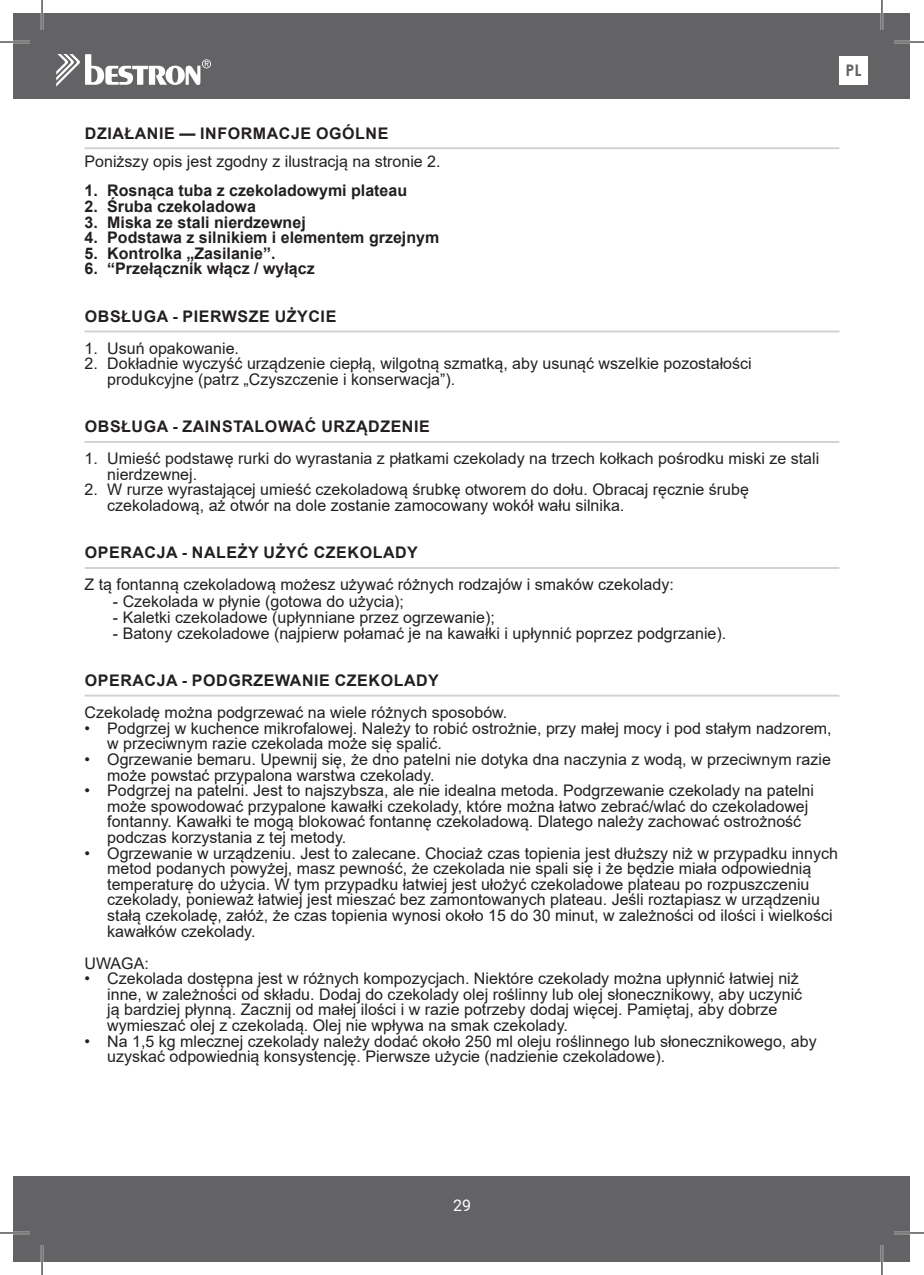
<style>
.page{position:relative;width:924px;height:1275px;background:#fff}
.page>*{position:absolute;margin:0;border:0;box-sizing:border-box;transform-origin:0 0}
.t1{font:16px/15.6px "Arial";color:#231f20}
.t2{font:700 16px "Arial";color:#231f20}
.t3{font:700 16px "Arial";letter-spacing:.035em;color:#231f20}
.t4{font:700 16px "Century Gothic";color:#636366}
.t5{font:16px "Roboto";color:#fff}
</style>
<div class="page">
<div style="left:14px;top:14px;width:895px;height:85px;background:#636366"></div>
<div style="left:14px;top:1176px;width:895px;height:85px;background:#636366"></div>
<svg style="left:56px;top:54px;width:155px;height:33px"></svg>
<div style="left:839px;top:56px;width:28px;height:29px;background:#fff"></div>
<hr style="left:85px;top:147px;width:754px;height:2px;background:#d1d2d4">
<hr style="left:85px;top:330px;width:754px;height:2px;background:#d1d2d4">
<hr style="left:85px;top:441px;width:754px;height:2px;background:#d1d2d4">
<hr style="left:85px;top:567px;width:754px;height:2px;background:#d1d2d4">
<hr style="left:85px;top:694px;width:754px;height:2px;background:#d1d2d4">
<hr style="left:0;top:41px;width:30px;height:2px;background:#fff">
<hr style="left:893px;top:41px;width:30px;height:2px;background:#fff">
<hr style="left:0;top:1231px;width:30px;height:3px;background:#fff">
<hr style="left:893px;top:1231px;width:30px;height:3px;background:#fff">
<hr style="left:41px;top:0;width:2px;height:30px;background:#fff">
<hr style="left:41px;top:1245px;width:2px;height:30px;background:#fff">
<hr style="left:880px;top:0;width:2px;height:30px;background:#fff">
<hr style="left:880px;top:1245px;width:2px;height:30px;background:#fff">
<hr style="left:0;top:42px;width:30px;height:1px;background:#000">
<hr style="left:893px;top:42px;width:30px;height:1px;background:#000">
<hr style="left:0;top:1232px;width:30px;height:1px;background:#000">
<hr style="left:893px;top:1232px;width:30px;height:1px;background:#000">
<hr style="left:42px;top:0;width:1px;height:30px;background:#000">
<hr style="left:42px;top:1245px;width:1px;height:30px;background:#000">
<hr style="left:881px;top:0;width:1px;height:30px;background:#000">
<hr style="left:881px;top:1245px;width:1px;height:30px;background:#000">
<p class="t4" style="left:845px;top:58px;width:17px">PL</p>
<p class="t3" style="left:85px;top:122px;width:305px">DZIAŁANIE — INFORMACJE OGÓLNE</p>
<p class="t1" style="left:85px;top:153px;width:357px">Poniższy opis jest zgodny z ilustracją na stronie 2.</p>
<p class="t2" style="left:85px;top:179px;width:324px">1. Rosnąca tuba z czekoladowymi plateau</p>
<p class="t2" style="left:85px;top:195px;width:173px">2. Śruba czekoladowa</p>
<p class="t2" style="left:85px;top:211px;width:222px">3. Miska ze stali nierdzewnej</p>
<p class="t2" style="left:85px;top:226px;width:356px">4. Podstawa z silnikiem i elementem grzejnym</p>
<p class="t2" style="left:85px;top:242px;width:192px">5. Kontrolka „Zasilanie”.</p>
<p class="t2" style="left:85px;top:257px;width:231px">6. “Przełącznik włącz / wyłącz</p>
<p class="t3" style="left:85px;top:305px;width:253px">OBSŁUGA - PIERWSZE UŻYCIE</p>
<p class="t1" style="left:84px;top:340px;width:156px">1. Usuń opakowanie.</p>
<p class="t1" style="left:107px;top:356px;width:645px;text-indent:-23px">2. Dokładnie wyczyść urządzenie ciepłą, wilgotną szmatką, aby usunąć wszelkie pozostałości produkcyjne (patrz „Czyszczenie i konserwacja”).</p>
<p class="t3" style="left:85px;top:415px;width:346px">OBSŁUGA - ZAINSTALOWAĆ URZĄDZENIE</p>
<p class="t1" style="left:107px;top:450px;width:713px;text-indent:-23px">1. Umieść podstawę rurki do wyrastania z płatkami czekolady na trzech kołkach pośrodku miski ze stali nierdzewnej.</p>
<p class="t1" style="left:107px;top:482px;width:643px;text-indent:-23px">2. W rurze wyrastającej umieść czekoladową śrubkę otworem do dołu. Obracaj ręcznie śrubę czekoladową, aż otwór na dole zostanie zamocowany wokół wału silnika.</p>
<p class="t3" style="left:85px;top:541px;width:334px">OPERACJA - NALEŻY UŻYĆ CZEKOLADY</p>
<p class="t1" style="left:84px;top:577px;width:590px">Z tą fontanną czekoladową możesz używać różnych rodzajów i smaków czekolady:</p>
<p class="t1" style="left:113px;top:593px;width:292px">- Czekolada w płynie (gotowa do użycia);</p>
<p class="t1" style="left:113px;top:609px;width:383px">- Kaletki czekoladowe (upłynniane przez ogrzewanie);</p>
<p class="t1" style="left:113px;top:625px;width:614px">- Batony czekoladowe (najpierw połamać je na kawałki i upłynnić poprzez podgrzanie).</p>
<p class="t3" style="left:85px;top:669px;width:355px">OPERACJA - PODGRZEWANIE CZEKOLADY</p>
<p class="t1" style="left:84px;top:704px;width:424px">Czekoladę można podgrzewać na wiele różnych sposobów.</p>
<p class="t1" style="left:107px;top:720px;width:725px;text-indent:-23px">• Podgrzej w kuchence mikrofalowej. Należy to robić ostrożnie, przy małej mocy i pod stałym nadzorem, w przeciwnym razie czekolada może się spalić.</p>
<p class="t1" style="left:107px;top:751px;width:724px;text-indent:-23px">• Ogrzewanie bemaru. Upewnij się, że dno patelni nie dotyka dna naczynia z wodą, w przeciwnym razie może powstać przypalona warstwa czekolady.</p>
<p class="t1" style="left:107px;top:782px;width:708px;text-indent:-23px">• Podgrzej na patelni. Jest to najszybsza, ale nie idealna metoda. Podgrzewanie czekolady na patelni może spowodować przypalone kawałki czekolady, które można łatwo zebrać/wlać do czekoladowej fontanny. Kawałki te mogą blokować fontannę czekoladową. Dlatego należy zachować ostrożność podczas korzystania z tej metody.</p>
<p class="t1" style="left:107px;top:845px;width:732px;text-indent:-23px">• Ogrzewanie w urządzeniu. Jest to zalecane. Chociaż czas topienia jest dłuższy niż w przypadku innych metod podanych powyżej, masz pewność, że czekolada nie spali się i że będzie miała odpowiednią temperaturę do użycia. W tym przypadku łatwiej jest ułożyć czekoladowe plateau po rozpuszczeniu czekolady, ponieważ łatwiej jest mieszać bez zamontowanych plateau. Jeśli roztapiasz w urządzeniu stałą czekoladę, załóż, że czas topienia wynosi około 15 do 30 minut, w zależności od ilości i wielkości kawałków czekolady.</p>
<p class="t1" style="left:84px;top:955px;width:66px">UWAGA:</p>
<p class="t1" style="left:107px;top:970px;width:696px;text-indent:-23px">• Czekolada dostępna jest w różnych kompozycjach. Niektóre czekolady można upłynnić łatwiej niż inne, w zależności od składu. Dodaj do czekolady olej roślinny lub olej słonecznikowy, aby uczynić ją bardziej płynną. Zacznij od małej ilości i w razie potrzeby dodaj więcej. Pamiętaj, aby dobrze wymieszać olej z czekoladą. Olej nie wpływa na smak czekolady.</p>
<p class="t1" style="left:107px;top:1033px;width:710px;text-indent:-23px">• Na 1,5 kg mlecznej czekolady należy dodać około 250 ml oleju roślinnego lub słonecznikowego, aby uzyskać odpowiednią konsystencję. Pierwsze użycie (nadzienie czekoladowe).</p>
<p class="t5" style="left:453px;top:1193px;width:19px">29</p>
</div>
